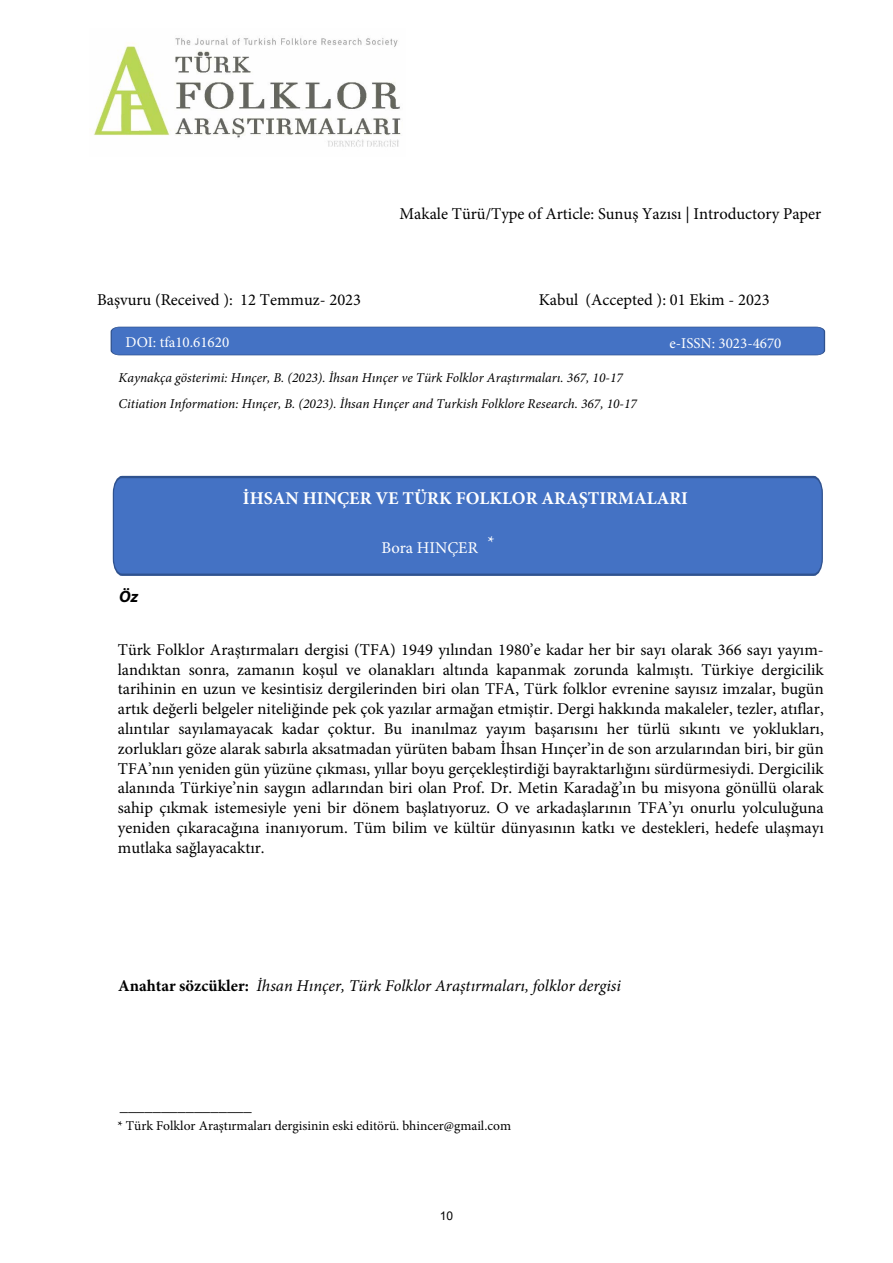
<style>
.page{position:relative;width:893px;height:1263px;background:#fff}
.page>*{position:absolute;margin:0;border:0;box-sizing:border-box;transform-origin:0 0}
.t1{font:700 18px "Minion Pro";color:#fff}
.t2{font:18px "Minion Pro";color:#fff}
.t3{font:16.5px/19.8px "Minion Pro";color:#000;text-align:justify}
.t4{font:italic 16.5px "Minion Pro";color:#000}
.t5{font:16.5px "Minion Pro";color:#fff}
.t6{font:italic 700 16.5px "Myriad Pro";color:#000}
.t7{font:15px "Minion Pro";color:#fff}
.t8{font:italic 13.5px/26.1px "Minion Pro";color:#000}
.t9{font:13.5px "Minion Pro";color:#000}
.t10{font:12px "Arial";color:#000}
.s1{font-weight:700;font-style:normal}
</style>
<div class="page">
<svg style="left:110px;top:326px;width:716px;height:30px;background:#4b77c4"></svg>
<svg style="left:112px;top:475px;width:711px;height:101px;background:#4572c2"></svg>
<img style="left:93px;top:38px;width:308px;height:109px">
<p class="t3" style="left:400px;top:204px;width:423px">Makale Türü/Type of Article: Sunuş Yazısı | Introductory Paper</p>
<p class="t3" style="left:97px;top:290px;width:265px">Başvuru (Received ): 12 Temmuz- 2023</p>
<p class="t3" style="left:539px;top:290px;width:232px">Kabul (Accepted ): 01 Ekim - 2023</p>
<p class="t7" style="left:126px;top:333px;width:105px">DOI: tfa10.61620</p>
<p class="t8" style="left:119px;top:365px;width:520px">Kaynakça gösterimi: Hınçer, B. (2023). İhsan Hınçer ve Türk Folklor Araştırmaları. 367, 10-17<br>Citiation Information: Hınçer, B. (2023). İhsan Hınçer and Turkish Folklore Research. 367, 10-17</p>
<p class="t7" style="left:670px;top:333px;width:113px">e-ISSN: 3023-4670</p>
<p class="t6" style="left:119px;top:586px;width:21px">Öz</p>
<p class="t1" style="left:243px;top:486px;width:447px">İHSAN HINÇER VE TÜRK FOLKLOR ARAŞTIRMALARI</p>
<p class="t5" style="left:382px;top:536px;width:98px">Bora HINÇER</p>
<p class="t2" style="left:487px;top:530px;width:9px">*</p>
<p class="t3" style="left:118px;top:640px;width:707px">Türk Folklor Araştırmaları dergisi (TFA) 1949 yılından 1980’e kadar her bir sayı olarak 366 sayı yayım&shy;landıktan sonra, zamanın koşul ve olanakları altında kapanmak zorunda kalmıştı. Türkiye dergicilik tarihinin en uzun ve kesintisiz dergilerinden biri olan TFA, Türk folklor evrenine sayısız imzalar, bugün artık değerli belgeler niteliğinde pek çok yazılar armağan etmiştir. Dergi hakkında makaleler, tezler, atıflar, alıntılar sayılamayacak kadar çoktur. Bu inanılmaz yayım başarısını her türlü sıkıntı ve yoklukları, zorlukları göze alarak sabırla aksatmadan yürüten babam İhsan Hınçer’in de son arzularından biri, bir gün TFA’nın yeniden gün yüzüne çıkması, yıllar boyu gerçekleştirdiği bayraktarlığını sürdürmesiydi. Dergicilik alanında Türkiye’nin saygın adlarından biri olan Prof. Dr. Metin Karadağ’ın bu misyona gönüllü olarak sahip çıkmak istemesiyle yeni bir dönem başlatıyoruz. O ve arkadaşlarının TFA’yı onurlu yolculuğuna yeniden çıkaracağına inanıyorum. Tüm bilim ve kültür dünyasının katkı ve destekleri, hedefe ulaşmayı mutlaka sağlayacaktır.</p>
<p class="t4" style="left:118px;top:974px;width:504px"><span class="s1">Anahtar sözcükler:</span> İhsan Hınçer, Türk Folklor Araştırmaları, folklor dergisi</p>
<p class="t3" style="left:120px;top:1095px;width:134px">________________</p>
<p class="t9" style="left:117px;top:1117px;width:395px">* Türk Folklor Araştırmaları dergisinin eski editörü. bhincer@gmail.com</p>
<p class="t10" style="left:440px;top:1207px;width:15px">10</p>
</div>
